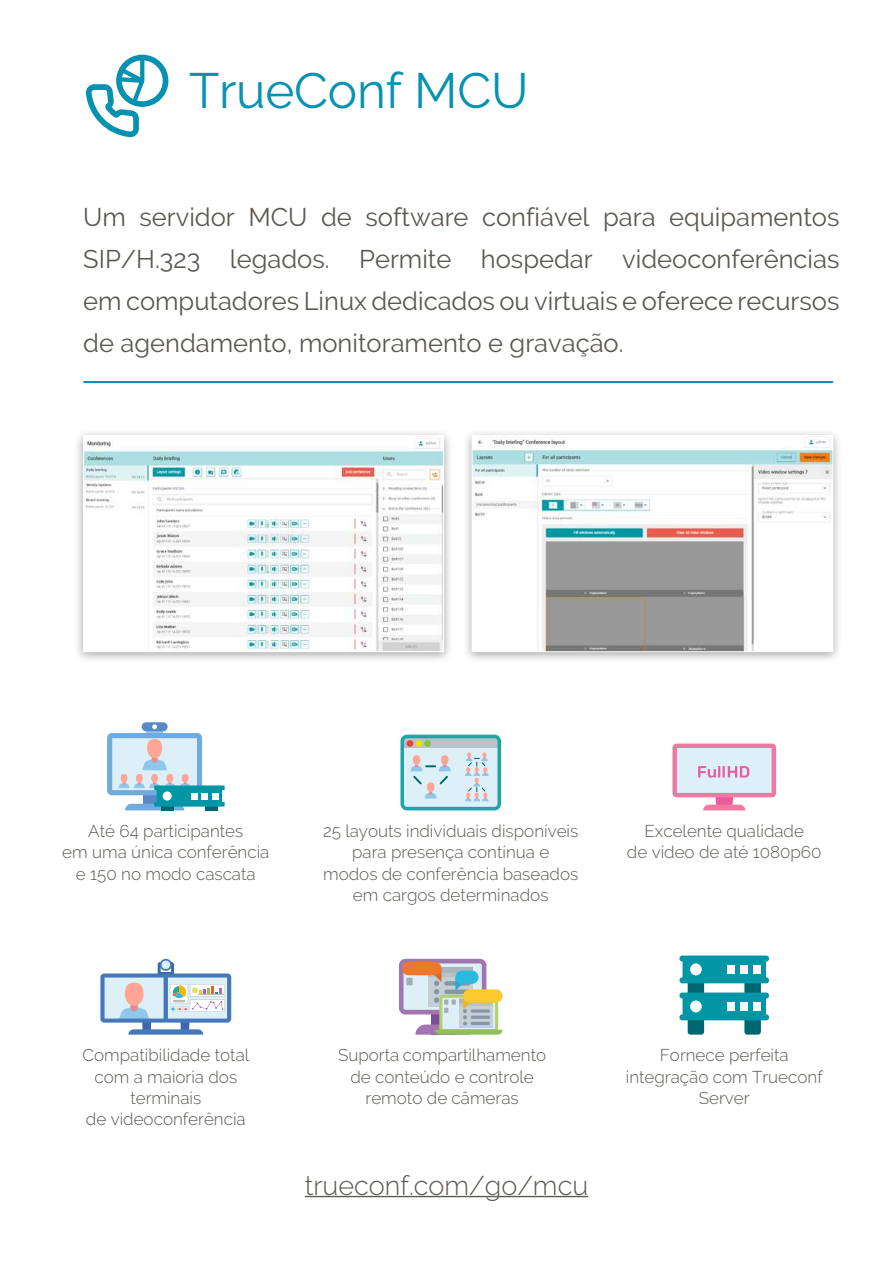
<style>
.page{position:relative;width:893px;height:1263px;background:#fff}
.page>*{position:absolute;margin:0;border:0;box-sizing:border-box;transform-origin:0 0}
.t1{font:49.5px "Raleway";letter-spacing:-.005em;color:#0692b0}
.t2{font:300 27px "Raleway";color:#5d5752}
.t3{font:25.5px/42px "Raleway";color:#5d5752;text-align:justify}
.t4{font:300 17.1px/21.3px "Raleway";color:#5d5752;text-align:center}
</style>
<div class="page">
<div style="left:142px;top:722px;width:26px;height:9px;background:#598ac7;border-radius:4px"></div>
<svg style="left:107px;top:724px;width:118px;height:86px"></svg>
<svg style="left:400px;top:735px;width:101px;height:75px"></svg>
<svg style="left:672px;top:743px;width:104px;height:67px"></svg>
<svg style="left:160px;top:959px;width:12px;height:12px"></svg>
<svg style="left:100px;top:962px;width:131px;height:73px"></svg>
<svg style="left:399px;top:959px;width:104px;height:76px"></svg>
<div style="left:455px;top:970px;width:23px;height:14px;background:#29bae0;border-radius:7px"></div>
<svg style="left:679px;top:955px;width:90px;height:80px"></svg>
<div style="left:690px;top:1000px;width:12px;height:12px;background:#fff;border-radius:50%"></div>
<div style="left:727px;top:1002px;width:8px;height:8px;background:#fff"></div>
<div style="left:740px;top:1002px;width:8px;height:8px;background:#fff"></div>
<div style="left:753px;top:1002px;width:8px;height:8px;background:#fff"></div>
<hr style="left:83px;top:381px;width:750px;height:2px;background:#0692b0">
<svg style="left:86px;top:55px;width:82px;height:82px"></svg>
<div style="left:74px;top:428px;width:379px;height:235px;background:#000;opacity:.35"></div>
<img style="left:85px;top:437px;width:357px;height:213px">
<div style="left:83px;top:435px;width:361px;height:217px;border:1px solid #fff"></div>
<div style="left:462px;top:428px;width:380px;height:235px;background:#000;opacity:.35"></div>
<img style="left:474px;top:437px;width:357px;height:213px">
<div style="left:472px;top:435px;width:361px;height:217px;border:1px solid #fff"></div>
<hr style="left:305px;top:1196px;width:283px;height:1px;background:#5d5752">
<h1 class="t1" style="left:189px;top:62px;width:341px">TrueConf MCU</h1>
<h3 class="t3" style="left:83px;top:196px;width:758px">Um servidor MCU de software confiável para equipamentos SIP/H.323 legados. Permite hospedar videoconferências em computadores Linux dedicados ou virtuais e oferece recursos de agendamento, monitoramento e gravação.</h3>
<p class="t4" style="left:62px;top:820px;width:209px">Até 64 participantes<br>em uma única conferência e 150 no modo cascata</p>
<p class="t4" style="left:323px;top:820px;width:257px">25 layouts individuais disponíveis para presença contínua e modos de conferência baseados em cargos determinados</p>
<p class="t4" style="left:627px;top:820px;width:196px">Excelente qualidade<br>de vídeo de até 1080p60</p>
<p class="t4" style="left:82px;top:1044px;width:168px">Compatibilidade total com a maioria dos terminais<br>de videoconferência</p>
<p class="t4" style="left:338px;top:1044px;width:210px">Suporta compartilhamento de conteúdo e controle remoto de câmeras</p>
<p class="t4" style="left:626px;top:1044px;width:198px">Fornece perfeita integração com Trueconf<br>Server</p>
<h2 class="t2" style="left:305px;top:1169px;width:285px">trueconf.com/go/mcu</h2>
</div>
